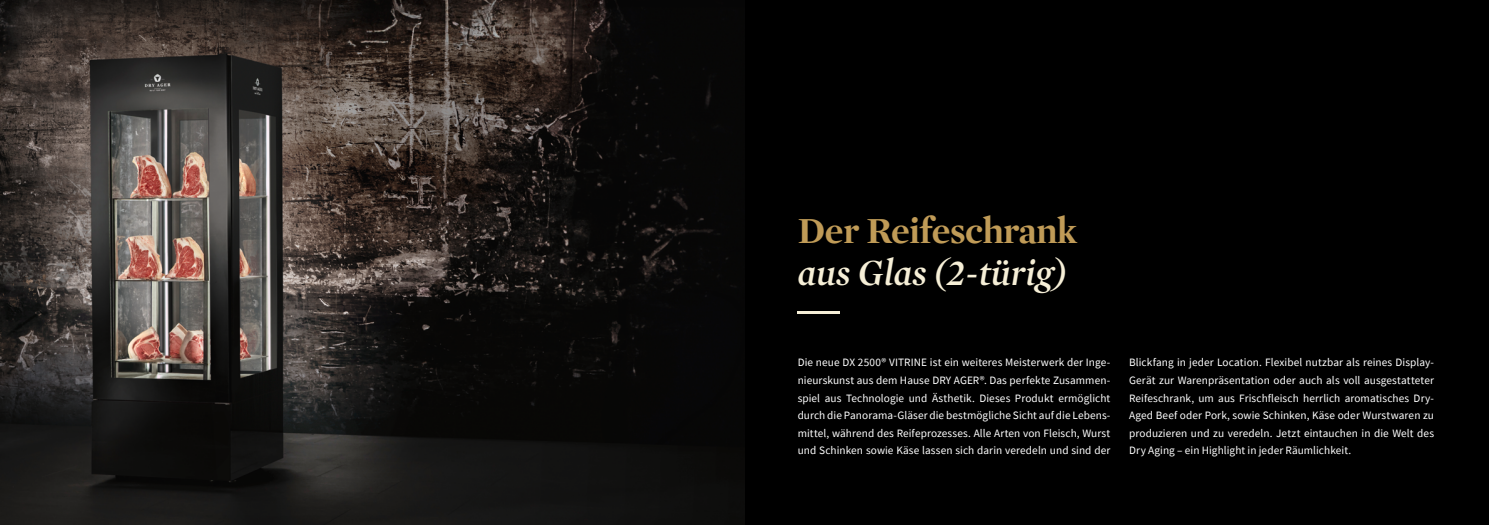
<style>
.page{position:relative;width:1489px;height:525px;background:#fff}
.page>*{position:absolute;margin:0;border:0;box-sizing:border-box;transform-origin:0 0}
.t1{font:italic 600 37.5px "Mercury Display";color:#f6efd7}
.t2{font:700 37.5px "Mercury Display";letter-spacing:-.01em;color:#c09b57}
.t3{font:11.25px/17.5px "Source Sans Pro";letter-spacing:.005em;color:#fff;text-align:justify}
</style>
<div class="page">
<div style="left:744px;top:0;width:744px;height:524px;background:#000"></div>
<img style="left:0;top:0;width:744px;height:524px">
<hr style="left:797px;top:311px;width:43px;height:2px;background:#f6efd7">
<h1 class="t2" style="left:797px;top:203px;width:281px">Der Reifeschrank</h1>
<h1 class="t1" style="left:797px;top:246px;width:271px">aus Glas (2-türig)</h1>
<p class="t3" style="left:797px;top:353px;width:314px">Die neue DX 2500® VITRINE ist ein weiteres Meisterwerk der Inge&shy;nieurskunst aus dem Hause DRY AGER®. Das perfekte Zusammen&shy;spiel aus Technologie und Ästhetik. Dieses Produkt ermöglicht durch die Panorama-Gläser die bestmögliche Sicht auf die Lebens&shy;mittel, während des Reifeprozesses. Alle Arten von Fleisch, Wurst und Schinken sowie Käse lassen sich darin veredeln und sind der</p>
<p class="t3" style="left:1129px;top:353px;width:306px">Blickfang in jeder Location. Flexibel nutzbar als reines Display-Gerät zur Warenpräsentation oder auch als voll ausgestatteter Reifeschrank, um aus Frischfleisch herrlich aromatisches Dry-Aged Beef oder Pork, sowie Schinken, Käse oder Wurstwaren zu produzieren und zu veredeln. Jetzt eintauchen in die Welt des Dry Aging – ein Highlight in jeder Räumlichkeit.</p>
</div>
